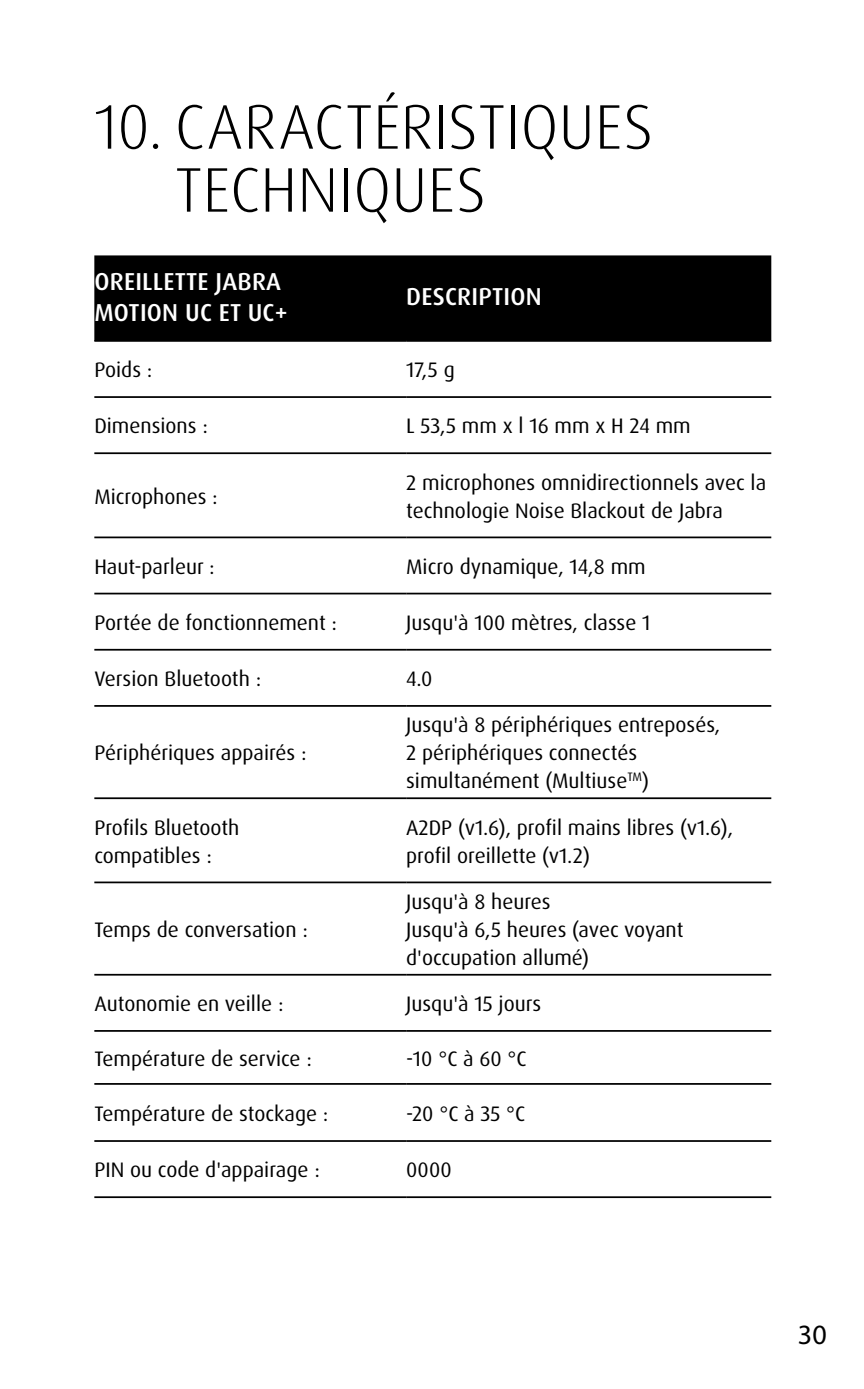
<style>
.page{position:relative;width:864px;height:1389px;background:#fff}
.page>*{position:absolute;margin:0;border:0;box-sizing:border-box;transform-origin:0 0}
.t1{font:300 63px/63px "Dax Pro";letter-spacing:.005em;color:#000}
.t2{font:28px "Myriad Pro";color:#000}
.t3{font:500 24.5px/31.5px "Dax Pro";letter-spacing:.01em;color:#fff}
.t4{font:21px/28px "Dax Pro";color:#000}
</style>
<div class="page">
<div style="left:94px;top:255px;width:677px;height:85px;background:#000"></div>
<svg style="left:94px;top:454px;width:677px;height:520px"></svg>
<hr style="left:94px;top:340px;width:312px;height:2px;background:#000">
<hr style="left:406px;top:340px;width:365px;height:2px;background:#000">
<hr style="left:94px;top:396px;width:312px;height:2px;background:#000">
<hr style="left:406px;top:396px;width:365px;height:2px;background:#000">
<hr style="left:94px;top:452px;width:312px;height:2px;background:#000">
<hr style="left:406px;top:452px;width:365px;height:2px;background:#000">
<hr style="left:94px;top:537px;width:312px;height:1px;background:#000">
<hr style="left:406px;top:537px;width:365px;height:1px;background:#000">
<hr style="left:94px;top:593px;width:312px;height:1px;background:#000">
<hr style="left:406px;top:593px;width:365px;height:1px;background:#000">
<hr style="left:94px;top:649px;width:312px;height:2px;background:#000">
<hr style="left:406px;top:649px;width:365px;height:2px;background:#000">
<hr style="left:94px;top:705px;width:312px;height:2px;background:#000">
<hr style="left:406px;top:705px;width:365px;height:2px;background:#000">
<hr style="left:94px;top:797px;width:312px;height:2px;background:#000">
<hr style="left:406px;top:797px;width:365px;height:2px;background:#000">
<hr style="left:94px;top:882px;width:312px;height:1px;background:#000">
<hr style="left:406px;top:882px;width:365px;height:1px;background:#000">
<hr style="left:94px;top:974px;width:312px;height:2px;background:#000">
<hr style="left:406px;top:974px;width:365px;height:2px;background:#000">
<hr style="left:94px;top:1030px;width:312px;height:2px;background:#000">
<hr style="left:406px;top:1030px;width:365px;height:2px;background:#000">
<hr style="left:94px;top:1083px;width:312px;height:2px;background:#000">
<hr style="left:406px;top:1083px;width:365px;height:2px;background:#000">
<hr style="left:94px;top:1140px;width:312px;height:2px;background:#000">
<hr style="left:94px;top:1196px;width:312px;height:2px;background:#000">
<hr style="left:406px;top:1140px;width:365px;height:2px;background:#000">
<hr style="left:406px;top:1196px;width:365px;height:2px;background:#000">
<h1 class="t1" style="left:175px;top:95px;width:479px;text-indent:-81px">10. CARACTÉRISTIQUES<br>TECHNIQUES</h1>
<p class="t3" style="left:94px;top:265px;width:194px">OREILLETTE JABRA<br>MOTION UC ET UC+</p>
<p class="t3" style="left:406px;top:281px;width:137px">DESCRIPTION</p>
<p class="t4" style="left:94px;top:356px;width:60px">Poids :</p>
<p class="t4" style="left:406px;top:356px;width:50px">17,5 g</p>
<p class="t4" style="left:94px;top:412px;width:115px">Dimensions :</p>
<p class="t4" style="left:406px;top:412px;width:286px">L 53,5 mm x l 16 mm x H 24 mm</p>
<p class="t4" style="left:94px;top:482px;width:125px">Microphones :</p>
<p class="t4" style="left:406px;top:468px;width:361px">2 microphones omnidirectionnels avec la technologie Noise Blackout de Jabra</p>
<p class="t4" style="left:94px;top:553px;width:122px">Haut-parleur :</p>
<p class="t4" style="left:406px;top:553px;width:241px">Micro dynamique, 14,8 mm</p>
<p class="t4" style="left:94px;top:609px;width:244px">Portée de fonctionnement :</p>
<p class="t4" style="left:406px;top:609px;width:246px">Jusqu'à 100 mètres, classe 1</p>
<p class="t4" style="left:94px;top:665px;width:168px">Version Bluetooth :</p>
<p class="t4" style="left:406px;top:665px;width:28px">4.0</p>
<p class="t4" style="left:94px;top:739px;width:214px">Périphériques appairés :</p>
<p class="t4" style="left:406px;top:711px;width:315px">Jusqu'à 8 périphériques entreposés,<br>2 périphériques connectés simultanément (Multiuse<sup>TM</sup>)</p>
<p class="t4" style="left:94px;top:813px;width:146px">Profils Bluetooth compatibles :</p>
<p class="t4" style="left:406px;top:813px;width:328px">A2DP (v1.6), profil mains libres (v1.6), profil oreillette (v1.2)</p>
<p class="t4" style="left:94px;top:916px;width:215px">Temps de conversation :</p>
<p class="t4" style="left:406px;top:888px;width:278px">Jusqu'à 8 heures<br>Jusqu'à 6,5 heures (avec voyant d'occupation allumé)</p>
<p class="t4" style="left:94px;top:990px;width:190px">Autonomie en veille :</p>
<p class="t4" style="left:406px;top:990px;width:137px">Jusqu'à 15 jours</p>
<p class="t4" style="left:94px;top:1044px;width:219px">Température de service :</p>
<p class="t4" style="left:406px;top:1044px;width:122px">-10 °C à 60 °C</p>
<p class="t4" style="left:94px;top:1099px;width:235px">Température de stockage :</p>
<p class="t4" style="left:406px;top:1099px;width:120px">-20 °C à 35 °C</p>
<p class="t4" style="left:94px;top:1156px;width:227px">PIN ou code d'appairage :</p>
<p class="t4" style="left:406px;top:1156px;width:47px">0000</p>
<h2 class="t2" style="left:797px;top:1317px;width:30px">30</h2>
</div>
